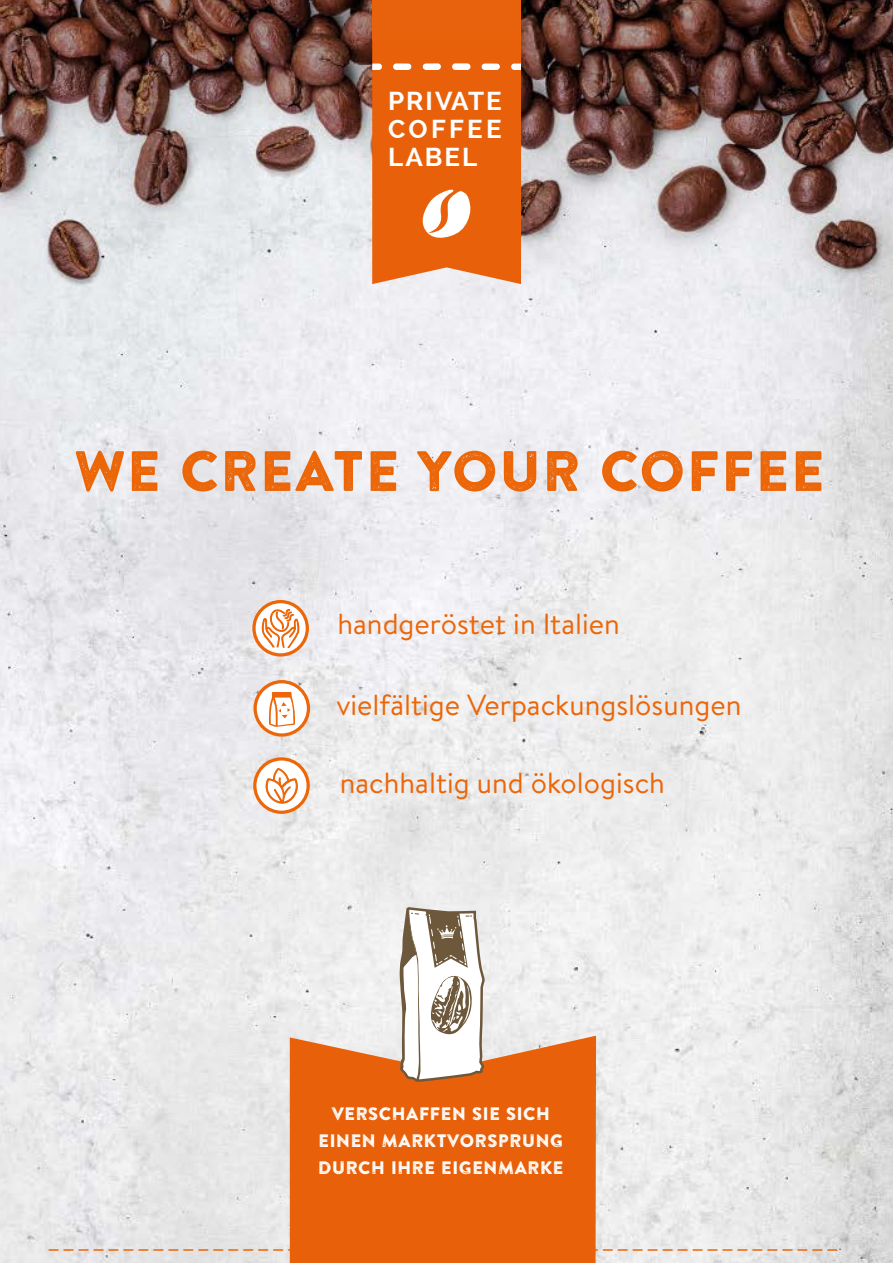
<style>
.page{position:relative;width:893px;height:1263px;background:#fff}
.page>*{position:absolute;margin:0;border:0;box-sizing:border-box;transform-origin:0 0}
.t1{font:29.1px "Brandon Text";color:#ec6608}
.t2{font:700 25.95px/27.9px "Raleway";letter-spacing:.075em;color:#fff;text-align:justify}
.t3{font:18px/27px "Brandon Printed Two";color:#fff;text-align:center}
</style>
<div class="page">
<img style="left:0;top:0;width:893px;height:1263px">
<svg style="left:372px;top:40px;width:149px;height:244px;background:#e96e1f"></svg>
<div style="left:452px;top:63px;width:18px;height:7px;background:#fff;border-radius:3px"></div>
<svg style="left:76px;top:451px;width:745px;height:41px;background:#ebaf89"></svg>
<div style="left:372px;top:0;width:149px;height:40px;background:#e8610c"></div>
<svg style="left:49px;top:1249px;width:788px;height:2px"></svg>
<svg style="left:255px;top:760px;width:53px;height:52px"></svg>
<svg style="left:264px;top:768px;width:35px;height:37px"></svg>
<div style="left:253px;top:757px;width:57px;height:57px;border:3px solid #ed6608;border-radius:50%"></div>
<svg style="left:255px;top:602px;width:52px;height:51px"></svg>
<svg style="left:262px;top:591px;width:38px;height:61px"></svg>
<div style="left:252px;top:600px;width:57px;height:57px;border:3px solid #ed6608;border-radius:50%"></div>
<div style="left:257px;top:683px;width:51px;height:52px;background:#fff;border-radius:50%"></div>
<svg style="left:269px;top:692px;width:26px;height:35px"></svg>
<hr style="left:273px;top:693px;width:17px;height:3px;background:#ed6608">
<div style="left:253px;top:680px;width:57px;height:57px;border:3px solid #ed6608;border-radius:50%"></div>
<div style="left:290px;top:1036px;width:306px;height:227px;background:#e8610a"></div>
<svg style="left:397px;top:905px;width:88px;height:178px"></svg>
<p class="t2" style="left:388px;top:87px;width:115px">PRIVATE COFFEE LABEL</p>
<p class="t1" style="left:337px;top:604px;width:284px">handgeröstet in Italien</p>
<p class="t1" style="left:336px;top:685px;width:407px">vielfältige Verpackungslösungen</p>
<p class="t1" style="left:340px;top:763px;width:327px">nachhaltig und ökologisch</p>
<p class="t3" style="left:318px;top:1100px;width:247px">VERSCHAFFEN SIE SICH<br>EINEN MARKTVORSPRUNG<br>DURCH IHRE EIGENMARKE</p>
</div>
